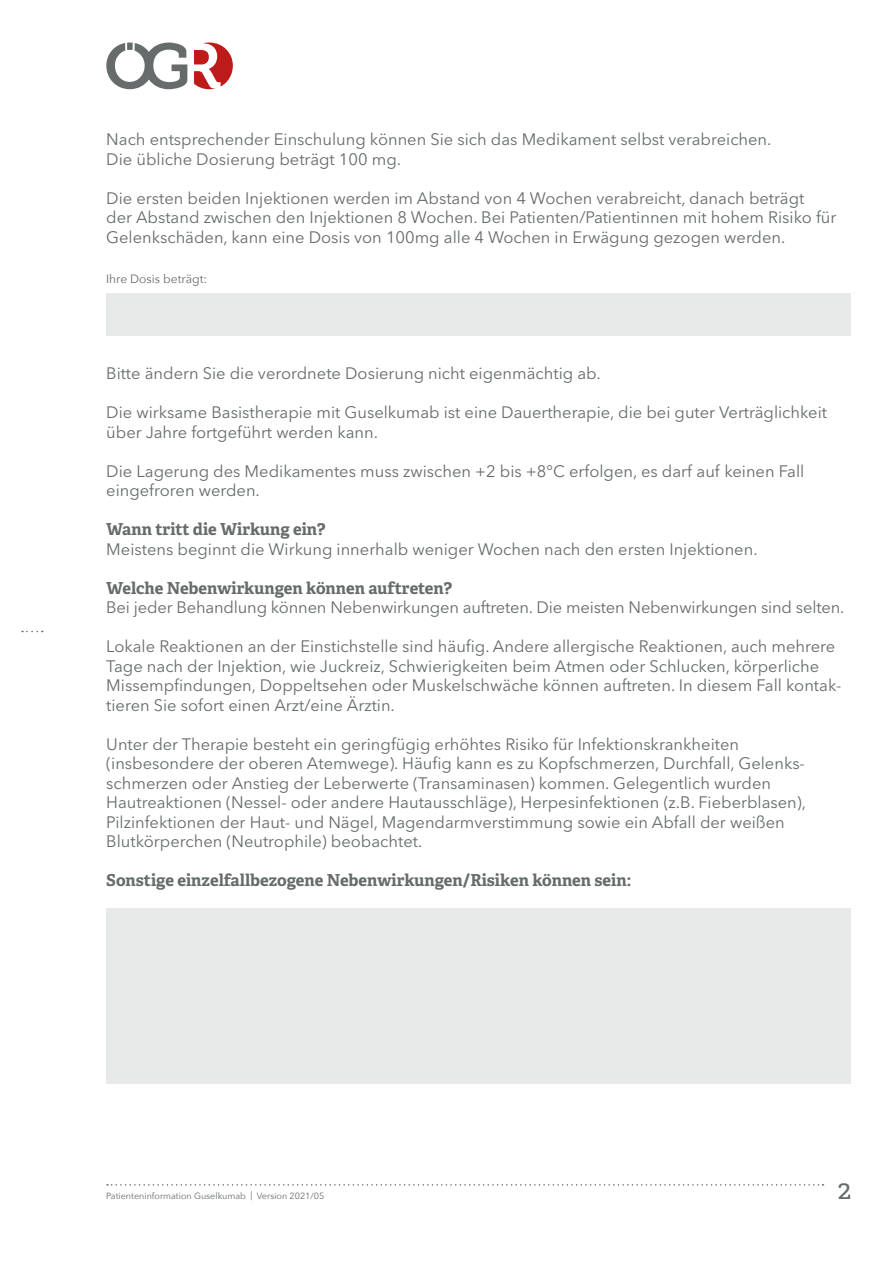
<style>
.page{position:relative;width:893px;height:1263px;background:#fff}
.page>*{position:absolute;margin:0;border:0;box-sizing:border-box;transform-origin:0 0}
.t1{font:27px "Adelle PE";color:#666b6b}
.t2{font:16.5px/19.5px "Avenir Next LT Pro";color:#666b6b}
.t3{font:700 16.5px "Adelle PE";color:#666b6b}
.t4{font:12px "Avenir Next";color:#666b6b}
.t5{font:9px "Avenir Next";color:#666b6b}
.s1{font-family:"Adelle PE";font-weight:700}
</style>
<div class="page">
<svg style="left:194px;top:43px;width:39px;height:46px"></svg>
<svg style="left:106px;top:43px;width:81px;height:46px"></svg>
<svg style="left:107px;top:1184px;width:716px;height:1px"></svg>
<div style="left:106px;top:908px;width:744px;height:175px;background:#e8e9e9"></div>
<div style="left:106px;top:293px;width:744px;height:43px;background:#e8e9e9"></div>
<p class="t2" style="left:106px;top:130px;width:667px">Nach entsprechender Einschulung können Sie sich das Medikament selbst verabreichen.<br>Die übliche Dosierung beträgt 100 mg.</p>
<p class="t2" style="left:106px;top:188px;width:732px">Die ersten beiden Injektionen werden im Abstand von 4 Wochen verabreicht, danach beträgt<br>der Abstand zwischen den Injektionen 8 Wochen. Bei Patienten/Patientinnen mit hohem Risiko für<br>Gelenkschäden, kann eine Dosis von 100mg alle 4 Wochen in Erwägung gezogen werden.</p>
<p class="t4" style="left:106px;top:269px;width:103px">Ihre Dosis beträgt:</p>
<p class="t2" style="left:106px;top:364px;width:496px">Bitte ändern Sie die verordnete Dosierung nicht eigenmächtig ab.</p>
<p class="t2" style="left:106px;top:403px;width:722px">Die wirksame Basistherapie mit Guselkumab ist eine Dauertherapie, die bei guter Verträglichkeit über Jahre fortgeführt werden kann.</p>
<p class="t2" style="left:106px;top:461px;width:700px">Die Lagerung des Medikamentes muss zwischen +2 bis +8°C erfolgen, es darf auf keinen Fall eingefroren werden.</p>
<p class="t2" style="left:106px;top:520px;width:653px"><span class="s1">Wann tritt die Wirkung ein?<br></span>Meistens beginnt die Wirkung innerhalb weniger Wochen nach den ersten Injektionen.</p>
<p class="t2" style="left:106px;top:578px;width:740px"><span class="s1">Welche Nebenwirkungen können auftreten?<br></span>Bei jeder Behandlung können Nebenwirkungen auftreten. Die meisten Nebenwirkungen sind selten.</p>
<p class="t2" style="left:106px;top:637px;width:736px">Lokale Reaktionen an der Einstichstelle sind häufig. Andere allergische Reaktionen, auch mehrere Tage nach der Injektion, wie Juckreiz, Schwierigkeiten beim Atmen oder Schlucken, körperliche Missempfindungen, Doppeltsehen oder Muskelschwäche können auftreten. In diesem Fall kontak&shy;tieren Sie sofort einen Arzt/eine Ärztin.</p>
<p class="t2" style="left:106px;top:734px;width:701px">Unter der Therapie besteht ein geringfügig erhöhtes Risiko für Infektionskrankheiten (insbesondere der oberen Atemwege). Häufig kann es zu Kopfschmerzen, Durchfall, Gelenks&shy;schmerzen oder Anstieg der Leberwerte (Transaminasen) kommen. Gelegentlich wurden Hautreaktionen (Nessel- oder andere Hautausschläge), Herpesinfektionen (z.B. Fieberblasen), Pilzinfektionen der Haut- und Nägel, Magendarmverstimmung sowie ein Abfall der weißen Blutkörperchen (Neutrophile) beobachtet.</p>
<p class="t3" style="left:106px;top:869px;width:526px">Sonstige einzelfallbezogene Nebenwirkungen/Risiken können sein:</p>
<p class="t5" style="left:106px;top:1188px;width:219px">Patienteninformation Guselkumab | Version 2021/05</p>
<p class="t1" style="left:838px;top:1170px;width:14px">2</p>
</div>
